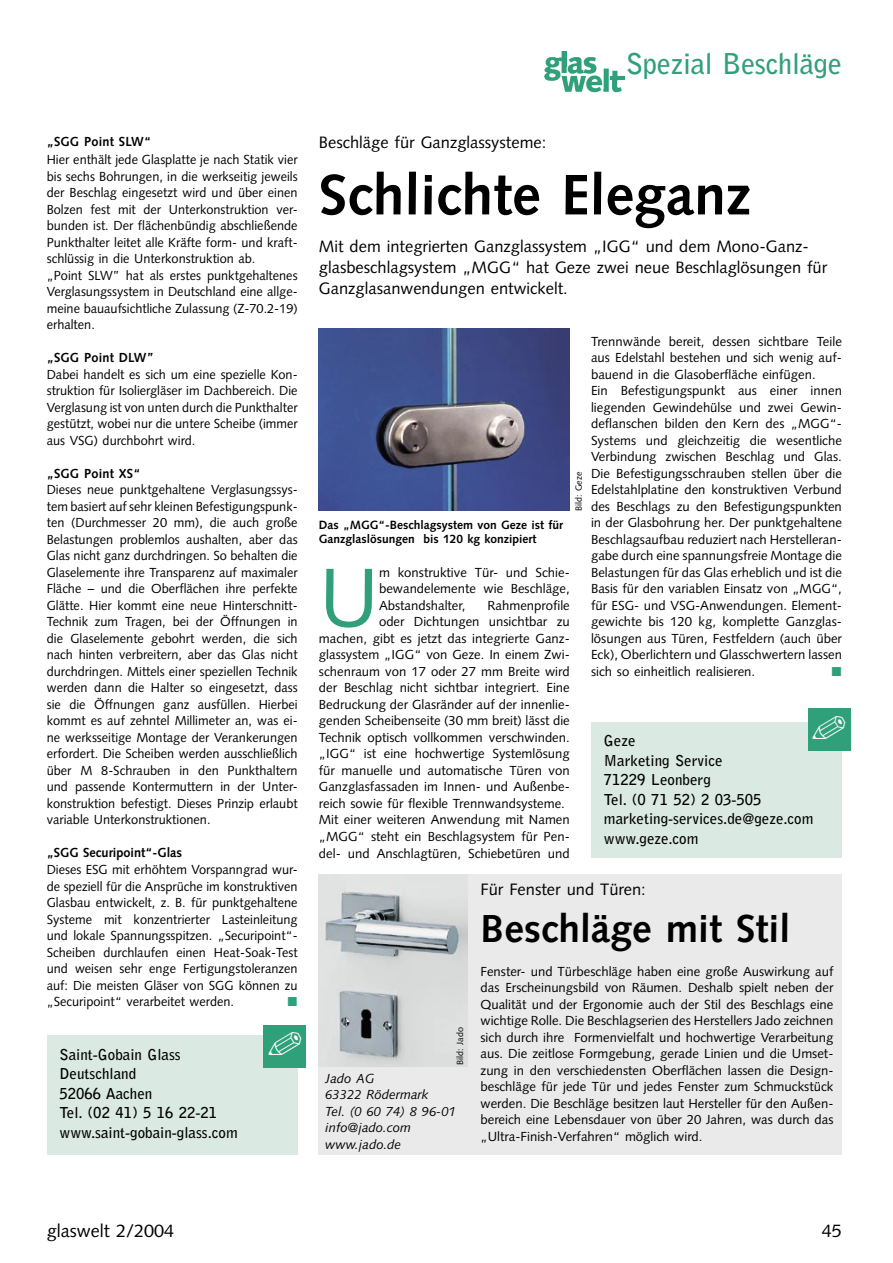
<style>
.page{position:relative;width:893px;height:1263px;background:#fff}
.page>*{position:absolute;margin:0;border:0;box-sizing:border-box;transform-origin:0 0}
.t1{font:83.25px "Syntax";color:#30a07a}
.t2{font:700 57px "Syntax";color:#000}
.t3{font:700 39px "Syntax";color:#000}
.t4{font:700 28.5px "Bell Gothic";letter-spacing:-.01em;color:#30a07a}
.t5{font:18px "Syntax";color:#000}
.t6{font:16.5px/21px "Syntax";color:#000}
.t7{font:700 15px/19.5px "Bell Gothic";color:#000}
.t8{font:13.2px/16.5px "Syntax";color:#000;text-align:justify}
.t9{font:italic 13.2px/16.5px "Syntax";color:#000}
.t10{font:700 13.2px "Syntax";letter-spacing:.015em;color:#000}
.t11{font:700 12px/13.5px "Syntax";color:#000}
.t12{font:9px "Syntax";color:#000}
</style>
<div class="page">
<img style="left:544px;top:51px;width:82px;height:42px">
<div style="left:47px;top:1035px;width:251px;height:119px;background:#dae9e1"></div>
<div style="left:264px;top:1025px;width:42px;height:43px;background:#30a07a"></div>
<div style="left:591px;top:722px;width:251px;height:135px;background:#dae9e1"></div>
<div style="left:808px;top:708px;width:42px;height:43px;background:#30a07a"></div>
<img style="left:319px;top:329px;width:251px;height:182px">
<div style="left:319px;top:874px;width:523px;height:280px;background:#eaeaea"></div>
<img style="left:319px;top:887px;width:149px;height:180px">
<h3 class="t4" style="left:626px;top:46px;width:218px">Spezial Beschläge</h3>
<p class="t10" style="left:47px;top:134px;width:106px">„SGG Point SLW“</p>
<p class="t8" style="left:47px;top:152px;width:252px;text-align:left">Hier enthält jede Glasplatte je nach Statik vier bis sechs Bohrungen, in die werkseitig jeweils der Beschlag eingesetzt wird und über einen Bolzen fest mit der Unterkonstruktion ver&shy;bunden ist. Der flächenbündig abschließende Punkthalter leitet alle Kräfte form- und kraft&shy;schlüssig in die Unterkonstruktion ab.<br>„Point SLW” hat als erstes punktgehaltenes Verglasungssystem in Deutschland eine allge&shy;meine bauaufsichtliche Zulassung (Z-70.2-19) erhalten.</p>
<p class="t10" style="left:47px;top:350px;width:109px">„SGG Point DLW”</p>
<p class="t8" style="left:47px;top:366px;width:252px">Dabei handelt es sich um eine spezielle Kon&shy;struktion für Isoliergläser im Dachbereich. Die Verglasung ist von unten durch die Punkthalter gestützt, wobei nur die untere Scheibe (immer aus VSG) durchbohrt wird.</p>
<p class="t10" style="left:47px;top:466px;width:95px">„SGG Point XS“</p>
<p class="t8" style="left:47px;top:482px;width:252px">Dieses neue punktgehaltene Verglasungssys&shy;tem basiert auf sehr kleinen Befestigungspunk&shy;ten (Durchmesser 20 mm), die auch große Belastungen problemlos aushalten, aber das Glas nicht ganz durchdringen. So behalten die Glaselemente ihre Transparenz auf maximaler Fläche – und die Oberflächen ihre perfekte Glätte. Hier kommt eine neue Hinterschnitt-Technik zum Tragen, bei der Öffnungen in die Glaselemente gebohrt werden, die sich nach hinten verbreitern, aber das Glas nicht durchdringen. Mittels einer speziellen Technik werden dann die Halter so eingesetzt, dass sie die Öffnungen ganz ausfüllen. Hierbei kommt es auf zehntel Millimeter an, was ei&shy;ne werksseitige Montage der Verankerungen erfordert. Die Scheiben werden ausschließlich über M 8-Schrauben in den Punkthaltern und passende Kontermuttern in der Unter&shy;konstruktion befestigt. Dieses Prinzip erlaubt variable Unterkonstruktionen.</p>
<p class="t10" style="left:47px;top:845px;width:137px">„SGG Securipoint“-Glas</p>
<p class="t8" style="left:47px;top:861px;width:252px">Dieses ESG mit erhöhtem Vorspanngrad wur&shy;de speziell für die Ansprüche im konstruktiven Glasbau entwickelt, z. B. für punktgehaltene Systeme mit konzentrierter Lasteinleitung und lokale Spannungsspitzen. „Securipoint“- Scheiben durchlaufen einen Heat-Soak-Test und weisen sehr enge Fertigungstoleranzen auf: Die meisten Gläser von SGG können zu „Securipoint“ verarbeitet werden.</p>
<p class="t7" style="left:60px;top:1045px;width:180px">Saint-Gobain Glass<br>Deutschland<br>52066 Aachen<br>Tel. (02 41) 5 16 22-21 www.saint-gobain-glass.com</p>
<p class="t6" style="left:319px;top:132px;width:229px">Beschläge für Ganzglassysteme:</p>
<h2 class="t2" style="left:319px;top:162px;width:434px">Schlichte Eleganz</h2>
<p class="t6" style="left:319px;top:235px;width:510px">Mit dem integrierten Ganzglassystem „IGG“ und dem Mono-Ganz&shy;glasbeschlagsystem „MGG“ hat Geze zwei neue Beschlaglösungen für<br>Ganzglasanwendungen entwickelt.</p>
<p class="t11" style="left:319px;top:518px;width:246px">Das „MGG“-Beschlagsystem von Geze ist für<br>Ganzglaslösungen bis 120 kg konzipiert</p>
<p class="t12" style="left:573px;top:511px;width:41px;rotate:-90deg">Bild: Geze</p>
<h1 class="t1" style="left:319px;top:548px;width:62px">U</h1>
<p class="t8" style="left:379px;top:564px;width:192px">m konstruktive Tür- und Schie&shy;bewandelemente wie Beschläge, Abstandshalter,</p>
<p class="t8" style="left:487px;top:597px;width:84px">Rahmenprofile</p>
<p class="t8" style="left:379px;top:614px;width:192px">oder Dichtungen unsichtbar zu</p>
<p class="t8" style="left:319px;top:630px;width:252px">machen, gibt es jetzt das integrierte Ganz-</p>
<p class="t8" style="left:319px;top:647px;width:252px">glassystem „IGG“ von Geze. In einem Zwi-</p>
<p class="t8" style="left:319px;top:663px;width:252px">schenraum von 17 oder 27 mm Breite wird</p>
<p class="t8" style="left:319px;top:680px;width:252px">der Beschlag nicht sichtbar integriert. Eine</p>
<p class="t8" style="left:319px;top:696px;width:252px">Bedruckung der Glasränder auf der innenlie-</p>
<p class="t8" style="left:319px;top:713px;width:252px">genden Scheibenseite (30 mm breit) lässt die</p>
<p class="t8" style="left:319px;top:729px;width:252px">Technik optisch vollkommen verschwinden.</p>
<p class="t8" style="left:319px;top:746px;width:252px">„IGG“ ist eine hochwertige Systemlösung</p>
<p class="t8" style="left:319px;top:762px;width:252px">für manuelle und automatische Türen von</p>
<p class="t8" style="left:319px;top:779px;width:252px">Ganzglasfassaden im Innen- und Außenbe-</p>
<p class="t8" style="left:319px;top:795px;width:247px">reich sowie für flexible Trennwandsysteme.</p>
<p class="t8" style="left:319px;top:812px;width:252px">Mit einer weiteren Anwendung mit Namen</p>
<p class="t8" style="left:319px;top:828px;width:252px">„MGG“ steht ein Beschlagsystem für Pen-</p>
<p class="t8" style="left:319px;top:845px;width:252px">del- und Anschlagtüren, Schiebetüren und</p>
<p class="t8" style="left:591px;top:333px;width:252px;text-align:left">Trennwände bereit, dessen sichtbare Teile aus Edelstahl bestehen und sich wenig auf&shy;bauend in die Glasoberfläche einfügen.<br>Ein Befestigungspunkt aus einer innen liegenden Gewindehülse und zwei Gewin&shy;deflanschen bilden den Kern des „MGG“- Systems und gleichzeitig die wesentliche Verbindung zwischen Beschlag und Glas.<br>Die Befestigungsschrauben stellen über die Edelstahlplatine den konstruktiven Verbund des Beschlags zu den Befestigungspunkten in der Glasbohrung her. Der punktgehaltene Beschlagsaufbau reduziert nach Herstelleran&shy;gabe durch eine spannungsfreie Montage die Belastungen für das Glas erheblich und ist die Basis für den variablen Einsatz von „MGG“, für ESG- und VSG-Anwendungen. Element&shy;gewichte bis 120 kg, komplette Ganzglas&shy;lösungen aus Türen, Festfeldern (auch über Eck), Oberlichtern und Glasschwertern lassen sich so einheitlich realisieren.</p>
<p class="t7" style="left:604px;top:731px;width:211px">Geze<br>Marketing Service<br>71229 Leonberg<br>Tel. (0 71 52) 2 03-505 marketing-services.de@geze.com www.geze.com</p>
<p class="t12" style="left:455px;top:1065px;width:39px;rotate:-90deg">Bild: Jado</p>
<p class="t9" style="left:325px;top:1070px;width:132px">Jado AG<br>63322 Rödermark<br>Tel. (0 60 74) 8 96-01 info@jado.com www.jado.de</p>
<p class="t6" style="left:480px;top:879px;width:167px">Für Fenster und Türen:</p>
<h3 class="t3" style="left:480px;top:906px;width:311px">Beschläge mit Stil</h3>
<p class="t8" style="left:480px;top:963px;width:354px">Fenster- und Türbeschläge haben eine große Auswirkung auf das Erscheinungsbild von Räumen. Deshalb spielt neben der Qualität und der Ergonomie auch der Stil des Beschlags eine wichtige Rolle. Die Beschlagserien des Herstellers Jado zeichnen sich durch ihre Formenvielfalt und hochwertige Verarbeitung aus. Die zeitlose Formgebung, gerade Linien und die Umset&shy;zung in den verschiedensten Oberflächen lassen die Design&shy;beschläge für jede Tür und jedes Fenster zum Schmuckstück werden. Die Beschläge besitzen laut Hersteller für den Außen&shy;bereich eine Lebensdauer von über 20 Jahren, was durch das „Ultra-Finish-Verfahren“ möglich wird.</p>
<h3 class="t5" style="left:47px;top:1220px;width:129px">glaswelt 2/2004</h3>
<h3 class="t5" style="left:822px;top:1220px;width:22px">45</h3>
</div>
